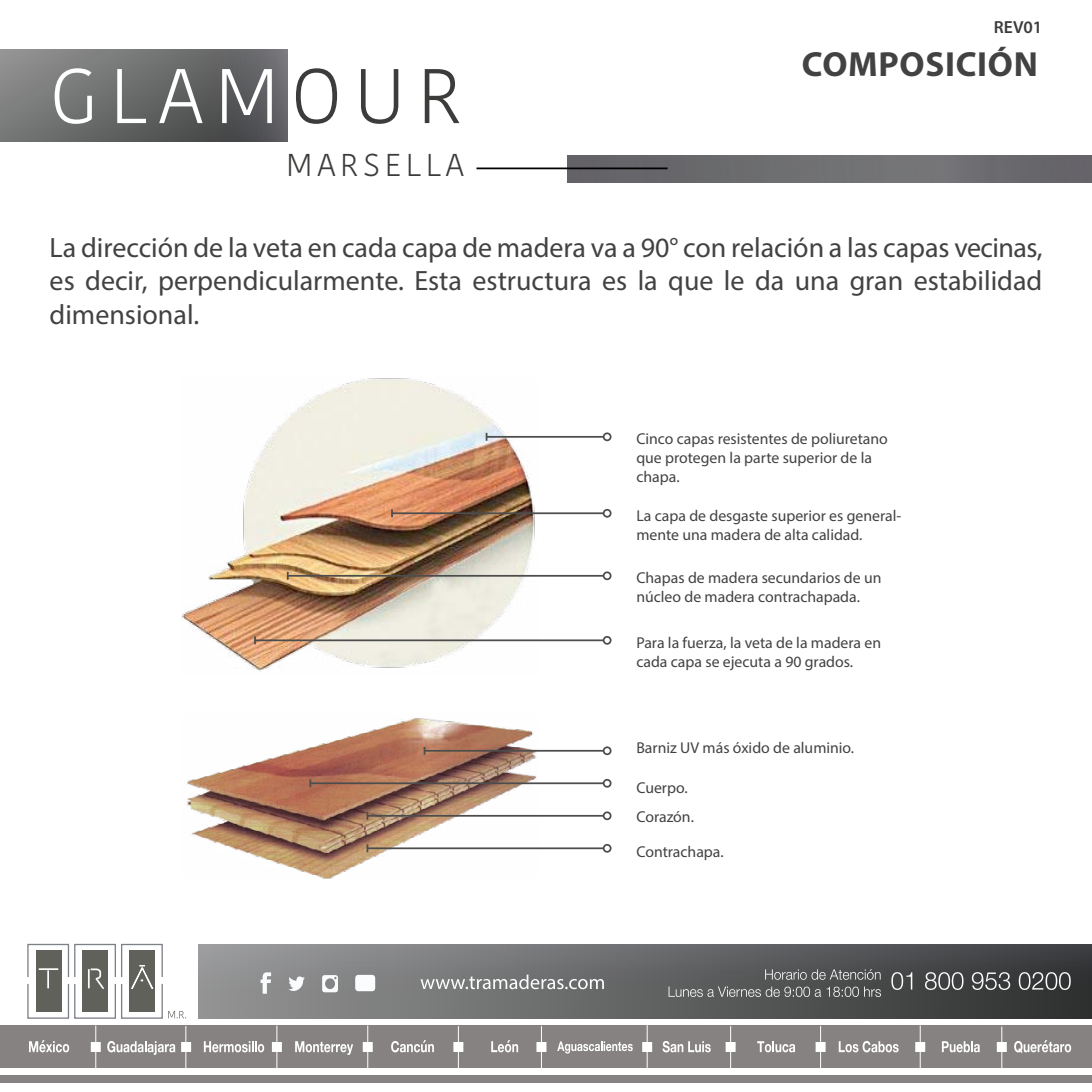
<style>
.page{position:relative;width:1092px;height:1092px;background:#fff}
.page>*{position:absolute;margin:0;border:0;box-sizing:border-box;transform-origin:0 0}
.t1{font:300 77px "Kohinoor Devanagari";letter-spacing:.15em;color:#fff}
.t2{font:700 35px "Myriad Pro";letter-spacing:.02em;color:#424242}
.t3{font:300 31.5px "Kohinoor Devanagari";letter-spacing:.15em;color:#3c3c3b}
.t4{font:28px/33.6px "Myriad Pro";color:#424242;text-align:justify}
.t5{font:600 17.5px "Myriad Pro";color:#3c3c3b}
.t6{font:15.75px/18.9px "Myriad Pro";color:#424242}
.s1{color:#3c3c3b}
</style>
<div class="page">
<svg style="left:0;top:50px;width:288px;height:91px;background:#6a6b6b"></svg>
<svg style="left:27px;top:943px;width:159px;height:76px"></svg>
<div style="left:566px;top:155px;width:525px;height:27px;background:#6b6b6e"></div>
<hr style="left:476px;top:167px;width:191px;height:2px;background:#000">
<div style="left:0;top:1075px;width:1091px;height:8px;background:#868282"></div>
<div style="left:0;top:1025px;width:1091px;height:42px;background:#868282"></div>
<hr style="left:95px;top:1025px;width:1px;height:42px;background:#fff">
<hr style="left:185px;top:1026px;width:1px;height:42px;background:#fff">
<hr style="left:276px;top:1025px;width:1px;height:42px;background:#fff">
<hr style="left:367px;top:1025px;width:1px;height:42px;background:#fff">
<hr style="left:458px;top:1026px;width:1px;height:42px;background:#fff">
<hr style="left:541px;top:1026px;width:1px;height:42px;background:#fff">
<hr style="left:646px;top:1025px;width:1px;height:42px;background:#fff">
<hr style="left:730px;top:1026px;width:1px;height:42px;background:#fff">
<hr style="left:820px;top:1026px;width:1px;height:42px;background:#fff">
<hr style="left:919px;top:1025px;width:1px;height:42px;background:#fff">
<hr style="left:1001px;top:1026px;width:1px;height:42px;background:#fff">
<div style="left:181px;top:1041px;width:10px;height:10px;background:#fff;border:2px solid #fff"></div>
<div style="left:91px;top:1041px;width:10px;height:10px;background:#fff;border:2px solid #fff"></div>
<div style="left:363px;top:1041px;width:10px;height:10px;background:#fff;border:2px solid #fff"></div>
<div style="left:272px;top:1041px;width:10px;height:10px;background:#fff;border:2px solid #fff"></div>
<div style="left:453px;top:1041px;width:10px;height:10px;background:#fff;border:2px solid #fff"></div>
<div style="left:536px;top:1041px;width:10px;height:10px;background:#fff;border:2px solid #fff"></div>
<div style="left:642px;top:1041px;width:10px;height:10px;background:#fff;border:2px solid #fff"></div>
<div style="left:725px;top:1041px;width:10px;height:10px;background:#fff;border:2px solid #fff"></div>
<div style="left:815px;top:1041px;width:10px;height:10px;background:#fff;border:2px solid #fff"></div>
<div style="left:915px;top:1041px;width:10px;height:10px;background:#fff;border:2px solid #fff"></div>
<div style="left:996px;top:1041px;width:10px;height:10px;background:#fff;border:2px solid #fff"></div>
<svg style="left:29px;top:1040px;width:40px;height:12px"></svg>
<svg style="left:107px;top:1041px;width:68px;height:13px"></svg>
<svg style="left:204px;top:1041px;width:60px;height:11px"></svg>
<svg style="left:295px;top:1041px;width:58px;height:13px"></svg>
<svg style="left:391px;top:1040px;width:43px;height:12px"></svg>
<svg style="left:491px;top:1040px;width:27px;height:12px"></svg>
<svg style="left:557px;top:1041px;width:75px;height:12px"></svg>
<svg style="left:662px;top:1041px;width:48px;height:11px"></svg>
<svg style="left:757px;top:1041px;width:38px;height:11px"></svg>
<svg style="left:838px;top:1041px;width:60px;height:11px"></svg>
<svg style="left:941px;top:1041px;width:38px;height:11px"></svg>
<svg style="left:1014px;top:1040px;width:57px;height:13px"></svg>
<div style="left:198px;top:944px;width:893px;height:74px;background:linear-gradient(to right,#979899,#333436)"></div>
<svg style="left:891px;top:972px;width:21px;height:17px"></svg>
<svg style="left:924px;top:972px;width:39px;height:17px"></svg>
<svg style="left:971px;top:972px;width:39px;height:17px"></svg>
<svg style="left:1018px;top:972px;width:52px;height:17px"></svg>
<svg style="left:765px;top:969px;width:115px;height:10px"></svg>
<svg style="left:668px;top:986px;width:212px;height:10px;background:#717272"></svg>
<svg style="left:420px;top:974px;width:184px;height:15px;background:#949495"></svg>
<svg style="left:260px;top:972px;width:11px;height:21px"></svg>
<svg style="left:288px;top:975px;width:17px;height:16px"></svg>
<div style="left:355px;top:974px;width:20px;height:17px;background:#fafcfd;border-radius:3px"></div>
<svg style="left:322px;top:975px;width:16px;height:17px"></svg>
<img style="left:187px;top:718px;width:350px;height:160px">
<img style="left:182px;top:378px;width:355px;height:294px">
<hr style="left:486px;top:436px;width:117px;height:1px;background:#4d4d4d">
<svg style="left:485px;top:433px;width:2px;height:8px"></svg>
<div style="left:602px;top:432px;width:9px;height:9px;border:2px solid #4d4d4d;border-radius:50%"></div>
<hr style="left:392px;top:512px;width:211px;height:2px;background:#4d4d4d">
<svg style="left:391px;top:509px;width:2px;height:8px"></svg>
<div style="left:602px;top:509px;width:9px;height:8px;border:2px solid #4d4d4d;border-radius:50%"></div>
<hr style="left:288px;top:575px;width:315px;height:1px;background:#4d4d4d">
<div style="left:602px;top:571px;width:9px;height:9px;border:2px solid #4d4d4d;border-radius:50%"></div>
<hr style="left:255px;top:639px;width:348px;height:2px;background:#4d4d4d">
<svg style="left:254px;top:636px;width:2px;height:8px"></svg>
<div style="left:602px;top:636px;width:9px;height:8px;border:2px solid #4d4d4d;border-radius:50%"></div>
<hr style="left:424px;top:749px;width:179px;height:2px;background:#4d4d4d">
<svg style="left:423px;top:746px;width:2px;height:8px"></svg>
<div style="left:602px;top:746px;width:9px;height:9px;border:2px solid #4d4d4d;border-radius:50%"></div>
<hr style="left:310px;top:782px;width:293px;height:2px;background:#4d4d4d">
<svg style="left:309px;top:779px;width:2px;height:8px"></svg>
<div style="left:602px;top:778px;width:9px;height:9px;border:2px solid #4d4d4d;border-radius:50%"></div>
<hr style="left:367px;top:814px;width:236px;height:2px;background:#4d4d4d">
<svg style="left:366px;top:811px;width:2px;height:8px"></svg>
<div style="left:602px;top:811px;width:9px;height:9px;border:2px solid #4d4d4d;border-radius:50%"></div>
<hr style="left:367px;top:847px;width:236px;height:2px;background:#4d4d4d">
<svg style="left:366px;top:844px;width:2px;height:8px"></svg>
<div style="left:602px;top:843px;width:9px;height:9px;border:2px solid #4d4d4d;border-radius:50%"></div>
<h1 class="t1" style="left:50px;top:51px;width:414px">GLAM<span class="s1">OUR</span></h1>
<h3 class="t3" style="left:286px;top:146px;width:179px">MARSELLA</h3>
<p class="t5" style="left:993px;top:16px;width:50px">REV01</p>
<h2 class="t2" style="left:801px;top:41px;width:237px">COMPOSICIÓN</h2>
<h3 class="t4" style="left:50px;top:230px;width:994px">La dirección de la veta en cada capa de madera va a 90° con relación a las capas vecinas, es decir, perpendicularmente. Esta estructura es la que le da una gran estabilidad dimensional.</h3>
<p class="t6" style="left:636px;top:429px;width:253px">Cinco capas resistentes de poliuretano que protegen la parte superior de la chapa.</p>
<p class="t6" style="left:636px;top:505px;width:266px">La capa de desgaste superior es general&shy;mente una madera de alta calidad.</p>
<p class="t6" style="left:636px;top:568px;width:246px">Chapas de madera secundarios de un núcleo de madera contrachapada.</p>
<p class="t6" style="left:636px;top:632px;width:246px">Para la fuerza, la veta de la madera en cada capa se ejecuta a 90 grados.</p>
<p class="t6" style="left:636px;top:738px;width:219px">Barniz UV más óxido de aluminio.</p>
<p class="t6" style="left:636px;top:772px;width:59px;line-height:28.7px">Cuerpo.<br>Corazón.</p>
<p class="t6" style="left:636px;top:842px;width:89px">Contrachapa.</p>
</div>
